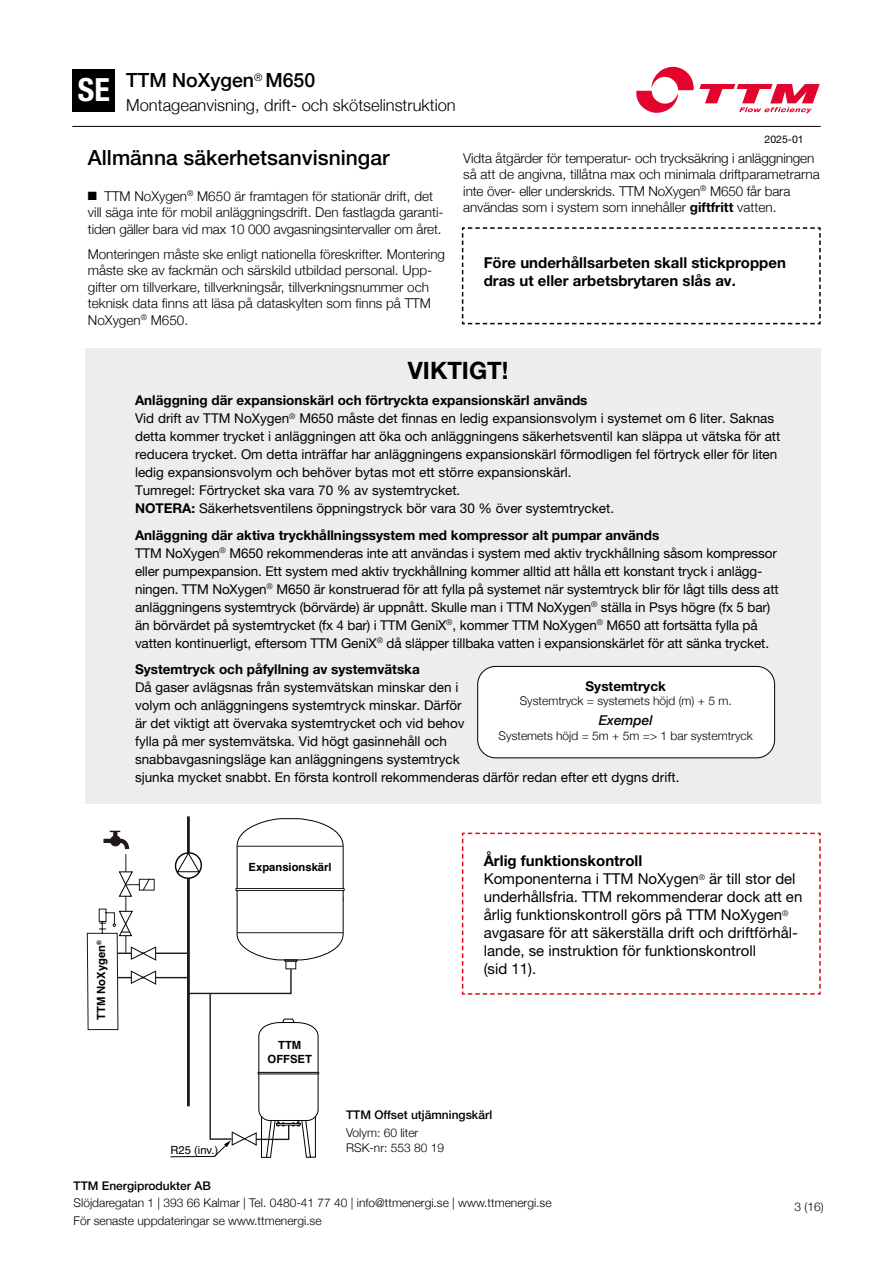
<style>
.page{position:relative;width:893px;height:1263px;background:#fff}
.page>*{position:absolute;margin:0;border:0;box-sizing:border-box;transform-origin:0 0}
.t1{font:700 condensed 31.95px "Helvetica Neue LT Pro";color:#fff}
.t2{font:700 24px "Helvetica Neue LT Pro";color:#000}
.t3{font:500 21px "Helvetica Neue LT Std";color:#000}
.t4{font:500 19.5px "Helvetica Neue";color:#000}
.t5{font:300 16.5px "Helvetica Neue";color:#000}
.t6{font:15px/18px "Helvetica Neue LT Pro";color:#000}
.t7{font:700 15px/18px "Helvetica Neue LT Pro";color:#000}
.t8{font:13.5px/18px "Helvetica Neue LT Pro";color:#000}
.t9{font:300 13.5px/16.5px "Helvetica Neue";color:#000}
.t10{font:700 13.5px "Helvetica Neue LT Pro";color:#000}
.t11{font:italic 500 13.5px "Helvetica Neue";color:#000}
.t12{font:300 12px/17.7px "Helvetica Neue";color:#000}
.t13{font:500 12px "Helvetica Neue LT Std";color:#000}
.t14{font:300 12px "Helvetica Neue";color:#000}
.t15{font:700 11.25px/13.5px "Helvetica";color:#000;text-align:center}
.t16{font:11.25px "Helvetica";color:#000}
.t17{font:10.5px "Helvetica Neue LT Pro";color:#000}
.s1{font-family:"Helvetica Neue LT Pro";font-weight:700}
.s2{font-weight:700}
</style>
<div class="page">
<svg style="left:461px;top:227px;width:360px;height:98px"></svg>
<svg style="left:461px;top:832px;width:360px;height:163px"></svg>
<div style="left:85px;top:348px;width:736px;height:456px;background:#ededed"></div>
<div style="left:478px;top:666px;width:297px;height:92px;background:#fff;border-radius:18px"></div>
<div style="left:477px;top:666px;width:298px;height:92px;border:1px solid #000;border-radius:18px"></div>
<hr style="left:187px;top:816px;width:3px;height:290px;background:#1e181a">
<svg style="left:87px;top:818px;width:258px;height:340px"></svg>
<hr style="left:237px;top:932px;width:106px;height:1px;background:#1e181a">
<hr style="left:237px;top:846px;width:106px;height:1px;background:#1e181a">
<svg style="left:636px;top:67px;width:184px;height:46px"></svg>
<hr style="left:72px;top:126px;width:749px;height:1px;background:#000">
<div style="left:72px;top:69px;width:43px;height:43px;background:#000"></div>
<h1 class="t1" style="left:78px;top:71px;width:33px">SE</h1>
<h3 class="t4" style="left:126px;top:64px;width:191px">TTM NoXygen<sup>®</sup> M650</h3>
<p class="t5" style="left:126px;top:91px;width:331px">Montageanvisning, drift- och skötselinstruktion</p>
<h3 class="t3" style="left:88px;top:145px;width:303px">Allmänna säkerhetsanvisningar</h3>
<p class="t9" style="left:88px;top:187px;width:357px">■ TTM NoXygen<sup>®</sup> M650 är framtagen för stationär drift, det vill säga inte för mobil anläggningsdrift. Den fastlagda garanti&shy;tiden gäller bara vid max 10 000 avgasningsintervaller om året.</p>
<p class="t9" style="left:88px;top:245px;width:359px">Monteringen måste ske enligt nationella föreskrifter. Montering måste ske av fackmän och särskild utbildad personal. Upp&shy;gifter om tillverkare, tillverkningsår, tillverkningsnummer och teknisk data finns att läsa på dataskylten som finns på TTM NoXygen<sup>®</sup> M650.</p>
<p class="t17" style="left:765px;top:133px;width:41px">2025-01</p>
<p class="t9" style="left:463px;top:149px;width:358px">Vidta åtgärder för temperatur- och trycksäkring i anläggningen så att de angivna, tillåtna max och minimala driftparametrarna inte över- eller underskrids. TTM NoXygen<sup>®</sup> M650 får bara användas som i system som innehåller <span class="s1">giftfritt</span> vatten.</p>
<p class="t7" style="left:484px;top:253px;width:304px">Före underhållsarbeten skall stickproppen dras ut eller arbetsbrytaren slås av.</p>
<p class="t15" style="left:96px;top:1020px;width:81px;rotate:-90deg">TTM NoXygen<sup>®</sup></p>
<h2 class="t2" style="left:408px;top:355px;width:102px">VIKTIGT!</h2>
<p class="t8" style="left:135px;top:391px;width:647px"><span class="s2">Anläggning där expansionskärl och förtryckta expansionskärl används<br></span>Vid drift av TTM NoXygen<sup>®</sup> M650 måste det finnas en ledig expansionsvolym i systemet om 6 liter. Saknas detta kommer trycket i anläggningen att öka och anläggningens säkerhetsventil kan släppa ut vätska för att reducera trycket. Om detta inträffar har anläggningens expansionskärl förmodligen fel förtryck eller för liten ledig expansionsvolym och behöver bytas mot ett större expansionskärl.<br>Tumregel: Förtrycket ska vara 70 % av systemtrycket.<br><span class="s2">NOTERA:</span> Säkerhetsventilens öppningstryck bör vara 30 % över systemtrycket.</p>
<p class="t8" style="left:135px;top:526px;width:645px"><span class="s2">Anläggning där aktiva tryckhållningssystem med kompressor alt pumpar används<br></span>TTM NoXygen<sup>®</sup> M650 rekommenderas inte att användas i system med aktiv tryckhållning såsom kompressor eller pumpexpansion. Ett system med aktiv tryckhållning kommer alltid att hålla ett konstant tryck i anlägg&shy;ningen. TTM NoXygen<sup>®</sup> M650 är konstruerad för att fylla på systemet när systemtryck blir för lågt tills dess att anläggningens systemtryck (börvärde) är uppnått. Skulle man i TTM NoXygen<sup>®</sup> ställa in Psys högre (fx 5 bar) än börvärdet på systemtrycket (fx 4 bar) i TTM GeniX<sup>®</sup>, kommer TTM NoXygen<sup>®</sup> M650 att fortsätta fylla på vatten kontinuerligt, eftersom TTM GeniX<sup>®</sup> då släpper tillbaka vatten i expansionskärlet för att sänka trycket.</p>
<p class="t10" style="left:135px;top:661px;width:286px">Systemtryck och påfyllning av systemvätska</p>
<p class="t8" style="left:135px;top:678px;width:546px">Då gaser avlägsnas från systemvätskan minskar den i<br>volym och anläggningens systemtryck minskar. Därför<br>är det viktigt att övervaka systemtrycket och vid behov<br>fylla på mer systemvätska. Vid högt gasinnehåll och<br>snabbavgasningsläge kan anläggningens systemtryck<br>sjunka mycket snabbt. En första kontroll rekommenderas därför redan efter ett dygns drift.</p>
<p class="t10" style="left:586px;top:677px;width:82px">Systemtryck</p>
<p class="t12" style="left:520px;top:691px;width:213px">Systemtryck = systemets höjd (m) + 5 m.</p>
<p class="t11" style="left:599px;top:709px;width:55px">Exempel</p>
<p class="t12" style="left:499px;top:726px;width:256px">Systemets höjd = 5m + 5m =&gt; 1 bar systemtryck</p>
<p class="t16" style="left:170px;top:1141px;width:49px">R25 (inv.)</p>
<p class="t15" style="left:249px;top:862px;width:85px">Expansionskärl</p>
<p class="t6" style="left:484px;top:851px;width:320px"><span class="s2">Årlig funktionskontroll<br></span>Komponenterna i TTM NoXygen<sup>®</sup> är till stor del underhållsfria. TTM rekommenderar dock att en årlig funktionskontroll görs på TTM NoXygen<sup>® </sup>avgasare för att säkerställa drift och driftförhål&shy;lande, se instruktion för funktionskontroll<br>(sid 11).</p>
<p class="t15" style="left:268px;top:1040px;width:46px">TTM<br>OFFSET</p>
<p class="t13" style="left:346px;top:1107px;width:148px">TTM Offset utjämningskärl</p>
<p class="t12" style="left:346px;top:1125px;width:100px;line-height:14.4px">Volym: 60 liter<br>RSK-nr: 553 80 19</p>
<p class="t13" style="left:74px;top:1178px;width:139px">TTM Energiprodukter AB</p>
<p class="t12" style="left:74px;top:1193px;width:480px">Slöjdaregatan 1 | 393 66 Kalmar | Tel. 0480-41 77 40 | info@ttmenergi.se | www.ttmenergi.se<br>För senaste uppdateringar se www.ttmenergi.se</p>
<p class="t14" style="left:794px;top:1197px;width:31px">3 (16)</p>
</div>
